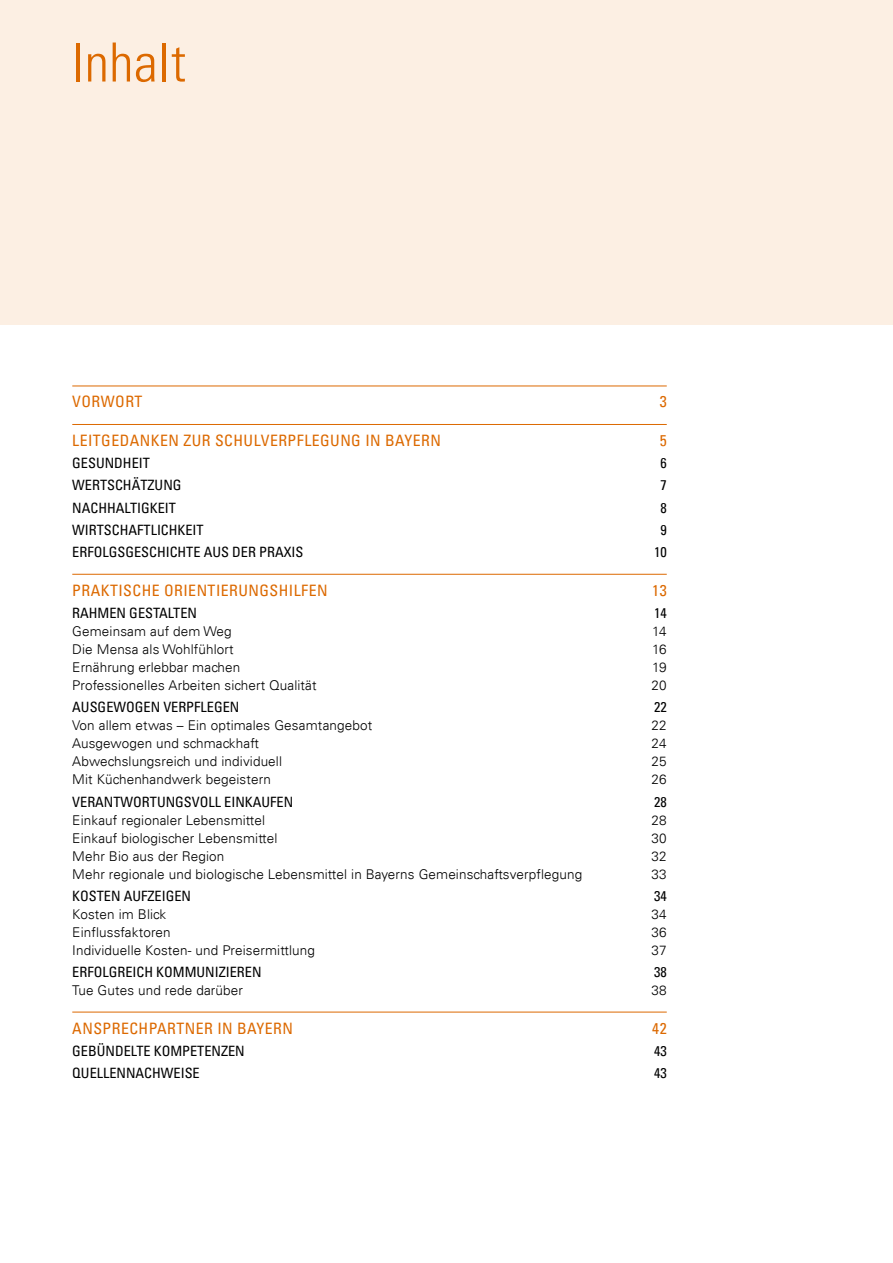
<style>
.page{position:relative;width:893px;height:1263px;background:#fff}
.page>*{position:absolute;margin:0;border:0;box-sizing:border-box;transform-origin:0 0}
.Inhalt_H1-TOC{font:300 condensed 54px "Univers";letter-spacing:.01em;color:#dc6900}
.Inhalt_Inhalt_Head{font:condensed 15.75px "Univers";letter-spacing:.03em;color:#dc6900}
.t1{font:condensed 14.25px "Univers";color:#000}
.t2{font:300 13.5px "Univers";letter-spacing:.01em;color:#000}
</style>
<div class="page">
<div style="left:0;top:0;width:893px;height:324px;background:#fcefe3"></div>
<hr style="left:72px;top:386px;width:595px;height:1px;background:#dc6900">
<hr style="left:72px;top:424px;width:595px;height:1px;background:#dc6900">
<hr style="left:72px;top:574px;width:595px;height:1px;background:#dc6900">
<hr style="left:72px;top:1012px;width:595px;height:1px;background:#dc6900">
<h1 class="Inhalt_H1-TOC" style="left:72px;top:30px;width:115px">Inhalt</h1>
<p class="Inhalt_Inhalt_Head" style="left:72px;top:392px;width:72px">VORWORT</p>
<p class="Inhalt_Inhalt_Head" style="left:660px;top:392px;width:8px">3</p>
<p class="Inhalt_Inhalt_Head" style="left:72px;top:430px;width:370px">LEITGEDANKEN ZUR SCHULVERPFLEGUNG IN BAYERN</p>
<p class="Inhalt_Inhalt_Head" style="left:660px;top:430px;width:8px">5</p>
<p class="t1" style="left:72px;top:454px;width:79px">GESUNDHEIT</p>
<p class="t1" style="left:660px;top:454px;width:8px">6</p>
<p class="t1" style="left:72px;top:476px;width:111px">WERTSCHÄTZUNG</p>
<p class="t1" style="left:660px;top:476px;width:8px">7</p>
<p class="t1" style="left:72px;top:499px;width:105px">NACHHALTIGKEIT</p>
<p class="t1" style="left:660px;top:499px;width:8px">8</p>
<p class="t1" style="left:72px;top:521px;width:133px">WIRTSCHAFTLICHKEIT</p>
<p class="t1" style="left:660px;top:521px;width:8px">9</p>
<p class="t1" style="left:72px;top:543px;width:233px">ERFOLGSGESCHICHTE AUS DER PRAXIS</p>
<p class="t1" style="left:654px;top:543px;width:14px">10</p>
<p class="Inhalt_Inhalt_Head" style="left:72px;top:580px;width:257px">PRAKTISCHE ORIENTIERUNGSHILFEN</p>
<p class="Inhalt_Inhalt_Head" style="left:652px;top:580px;width:16px">13</p>
<p class="t1" style="left:72px;top:604px;width:126px">RAHMEN GESTALTEN</p>
<p class="t1" style="left:654px;top:604px;width:14px">14</p>
<p class="t2" style="left:72px;top:623px;width:161px">Gemeinsam auf dem Weg</p>
<p class="t2" style="left:652px;top:623px;width:16px">14</p>
<p class="t2" style="left:72px;top:641px;width:163px">Die Mensa als Wohlfühlort</p>
<p class="t2" style="left:652px;top:641px;width:16px">16</p>
<p class="t2" style="left:72px;top:659px;width:170px">Ernährung erlebbar machen</p>
<p class="t2" style="left:652px;top:659px;width:16px">19</p>
<p class="t2" style="left:72px;top:677px;width:246px">Professionelles Arbeiten sichert Qualität</p>
<p class="t2" style="left:652px;top:677px;width:17px">20</p>
<p class="t1" style="left:72px;top:698px;width:169px">AUSGEWOGEN VERPFLEGEN</p>
<p class="t1" style="left:654px;top:698px;width:14px">22</p>
<p class="t2" style="left:72px;top:717px;width:302px">Von allem etwas – Ein optimales Gesamtangebot</p>
<p class="t2" style="left:652px;top:717px;width:17px">22</p>
<p class="t2" style="left:72px;top:735px;width:188px">Ausgewogen und schmackhaft</p>
<p class="t2" style="left:652px;top:735px;width:17px">24</p>
<p class="t2" style="left:72px;top:753px;width:211px">Abwechslungsreich und individuell</p>
<p class="t2" style="left:652px;top:753px;width:17px">25</p>
<p class="t2" style="left:72px;top:771px;width:200px">Mit Küchenhandwerk begeistern</p>
<p class="t2" style="left:652px;top:771px;width:17px">26</p>
<p class="t1" style="left:72px;top:792px;width:222px">VERANTWORTUNGSVOLL EINKAUFEN</p>
<p class="t1" style="left:654px;top:792px;width:14px">28</p>
<p class="t2" style="left:72px;top:811px;width:194px">Einkauf regionaler Lebensmittel</p>
<p class="t2" style="left:652px;top:811px;width:17px">28</p>
<p class="t2" style="left:72px;top:829px;width:207px">Einkauf biologischer Lebensmittel</p>
<p class="t2" style="left:652px;top:829px;width:17px">30</p>
<p class="t2" style="left:72px;top:847px;width:154px">Mehr Bio aus der Region</p>
<p class="t2" style="left:652px;top:847px;width:17px">32</p>
<p class="t2" style="left:72px;top:865px;width:511px">Mehr regionale und biologische Lebensmittel in Bayerns Gemeinschaftsverpflegung</p>
<p class="t2" style="left:652px;top:865px;width:17px">33</p>
<p class="t1" style="left:72px;top:887px;width:120px">KOSTEN AUFZEIGEN</p>
<p class="t1" style="left:654px;top:887px;width:14px">34</p>
<p class="t2" style="left:72px;top:906px;width:95px">Kosten im Blick</p>
<p class="t2" style="left:652px;top:906px;width:17px">34</p>
<p class="t2" style="left:72px;top:924px;width:100px">Einflussfaktoren</p>
<p class="t2" style="left:652px;top:924px;width:17px">36</p>
<p class="t2" style="left:72px;top:942px;width:244px">Individuelle Kosten- und Preisermittlung</p>
<p class="t2" style="left:652px;top:942px;width:17px">37</p>
<p class="t1" style="left:72px;top:963px;width:191px">ERFOLGREICH KOMMUNIZIEREN</p>
<p class="t1" style="left:654px;top:963px;width:14px">38</p>
<p class="t2" style="left:72px;top:982px;width:172px">Tue Gutes und rede darüber</p>
<p class="t2" style="left:652px;top:982px;width:17px">38</p>
<p class="Inhalt_Inhalt_Head" style="left:72px;top:1018px;width:222px">ANSPRECHPARTNER IN BAYERN</p>
<p class="Inhalt_Inhalt_Head" style="left:652px;top:1018px;width:16px">42</p>
<p class="t1" style="left:72px;top:1042px;width:174px">GEBÜNDELTE KOMPETENZEN</p>
<p class="t1" style="left:654px;top:1042px;width:14px">43</p>
<p class="t1" style="left:72px;top:1064px;width:129px">QUELLENNACHWEISE</p>
<p class="t1" style="left:654px;top:1064px;width:14px">43</p>
</div>
